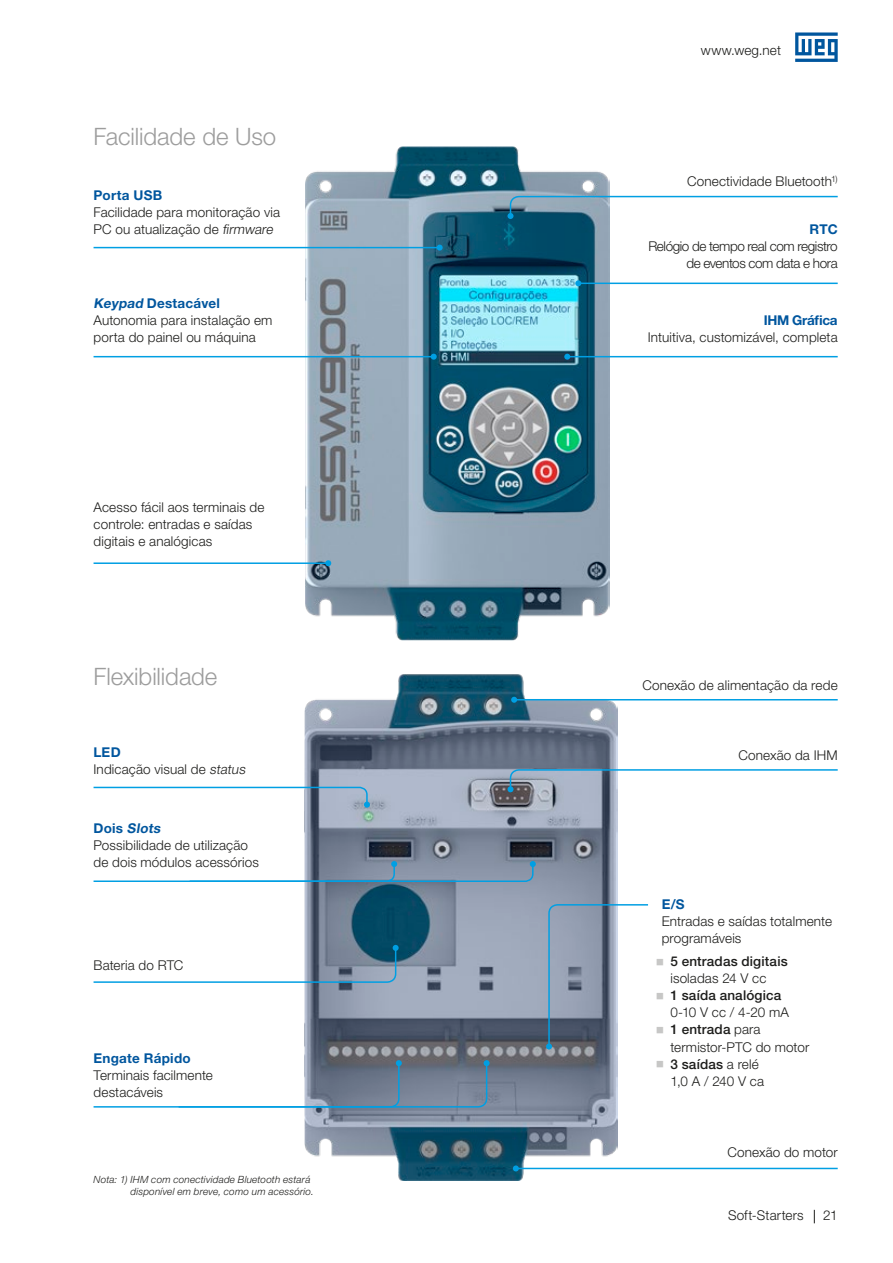
<style>
.page{position:relative;width:893px;height:1263px;background:#fff}
.page>*{position:absolute;margin:0;border:0;box-sizing:border-box;transform-origin:0 0}
.t1{font:300 24px "Helvetica Neue LT Pro";letter-spacing:-.005em;color:#9d9d9d}
.t2{font:300 13.5px/17px "Helvetica Neue LT Pro";letter-spacing:.01em;color:#1d1d1b}
.t3{font:300 13.5px/17px "Helvetica Neue LT Pro";letter-spacing:-.03em;color:#1d1d1b;text-align:right}
.t4{font:500 13.5px "Helvetica Neue LT Pro";letter-spacing:.01em;color:#1d1d1b}
.t5{font:700 13.5px "Helvetica Neue LT Pro";letter-spacing:.015em;color:#00569e}
.t6{font:700 13.5px "Helvetica Neue LT Pro";letter-spacing:-.02em;color:#00569e}
.t7{font:italic 300 9.9px/12.1px "Helvetica Neue LT Pro";letter-spacing:.02em;color:#1d1d1b}
.s1{font-style:italic}
.s2{font-weight:700;font-style:italic;color:#00569e}
.s3{font-weight:700;color:#00569e}
.s4{font-weight:500}
</style>
<div class="page">
<svg style="left:814px;top:1210px;width:1px;height:13px"></svg>
<svg style="left:795px;top:32px;width:43px;height:30px"></svg>
<img style="left:305px;top:147px;width:305px;height:493px">
<hr style="left:94px;top:247px;width:346px;height:1px;background:#009fe3">
<svg style="left:437px;top:245px;width:6px;height:6px"></svg>
<hr style="left:94px;top:356px;width:340px;height:1px;background:#009fe3">
<svg style="left:431px;top:354px;width:6px;height:6px"></svg>
<hr style="left:567px;top:356px;width:271px;height:1px;background:#009fe3">
<svg style="left:564px;top:354px;width:6px;height:6px"></svg>
<hr style="left:578px;top:283px;width:260px;height:1px;background:#009fe3">
<svg style="left:575px;top:280px;width:6px;height:6px"></svg>
<hr style="left:94px;top:562px;width:234px;height:2px;background:#009fe3">
<svg style="left:325px;top:560px;width:6px;height:6px"></svg>
<img style="left:304px;top:674px;width:313px;height:506px">
<hr style="left:516px;top:1168px;width:322px;height:1px;background:#009fe3">
<svg style="left:513px;top:1165px;width:6px;height:6px"></svg>
<hr style="left:514px;top:699px;width:324px;height:1px;background:#009fe3">
<svg style="left:511px;top:697px;width:6px;height:6px"></svg>
<svg style="left:507px;top:768px;width:331px;height:24px"></svg>
<svg style="left:507px;top:195px;width:331px;height:24px"></svg>
<svg style="left:93px;top:786px;width:277px;height:22px"></svg>
<svg style="left:93px;top:945px;width:306px;height:38px"></svg>
<svg style="left:546px;top:903px;width:103px;height:146px"></svg>
<svg style="left:93px;top:1060px;width:397px;height:48px"></svg>
<svg style="left:93px;top:861px;width:443px;height:22px"></svg>
<h1 class="t1" style="left:94px;top:121px;width:184px">Facilidade de Uso</h1>
<p class="t5" style="left:94px;top:187px;width:70px">Porta USB</p>
<p class="t2" style="left:94px;top:204px;width:188px">Facilidade para monitoração via<br>PC ou atualização de <span class="s1">firmware</span></p>
<p class="t2" style="left:94px;top:294px;width:180px"><span class="s2">Keypad</span> <span class="s3">Destacável<br></span>Autonomia para instalação em porta do painel ou máquina</p>
<p class="t2" style="left:94px;top:498px;width:172px">Acesso fácil aos terminais de controle: entradas e saídas digitais e analógicas</p>
<h1 class="t1" style="left:94px;top:661px;width:125px">Flexibilidade</h1>
<p class="t2" style="left:94px;top:744px;width:156px"><span class="s3">LED<br></span>Indicação visual de <span class="s1">status</span></p>
<p class="t2" style="left:94px;top:819px;width:167px"><span class="s3">D o i s</span> <span class="s2">Slots<br></span>Possibilidade de utilização de dois módulos acessórios</p>
<p class="t2" style="left:94px;top:956px;width:91px">Bateria do RTC</p>
<p class="t5" style="left:94px;top:1050px;width:99px">Engate Rápido</p>
<p class="t2" style="left:94px;top:1067px;width:121px">Terminais facilmente destacáveis</p>
<p class="t7" style="left:130px;top:1173px;width:185px;text-indent:-37px">Nota: 1) IHM com conectividade Bluetooth estará disponível em breve, como um acessório.</p>
<p class="t2" style="left:701px;top:41px;width:82px">www.weg.net</p>
<p class="t2" style="left:687px;top:173px;width:152px">Conectividade Bluetooth<sup>1)</sup></p>
<p class="t5" style="left:810px;top:221px;width:30px">RTC</p>
<p class="t3" style="left:648px;top:238px;width:191px">Relógio de tempo real com registro de eventos com data e hora</p>
<p class="t6" style="left:764px;top:311px;width:75px">IHM Gráfica</p>
<p class="t2" style="left:648px;top:328px;width:191px">Intuitiva, customizável, completa</p>
<p class="t2" style="left:642px;top:676px;width:197px">Conexão de alimentação da rede</p>
<p class="t2" style="left:738px;top:746px;width:101px">Conexão da IHM</p>
<p class="t5" style="left:662px;top:896px;width:24px">E/S</p>
<p class="t2" style="left:662px;top:912px;width:172px">Entradas e saídas totalmente programáveis</p>
<p class="t4" style="left:670px;top:953px;width:119px">5 entradas digitais</p>
<p class="t2" style="left:670px;top:970px;width:97px">isoladas 24 V cc</p>
<p class="t4" style="left:670px;top:987px;width:112px">1 saída analógica</p>
<p class="t2" style="left:670px;top:1004px;width:140px">0-10 V cc / 4-20 mA<br><span class="s4">1 entrada</span> para termistor-PTC do motor<br><span class="s4">3 saídas</span> a relé<br>1,0 A / 240 V ca</p>
<p class="t2" style="left:727px;top:1144px;width:112px">Conexão do motor</p>
<p class="t2" style="left:728px;top:1207px;width:77px">Soft-Starters</p>
<p class="t2" style="left:823px;top:1207px;width:16px">21</p>
</div>
